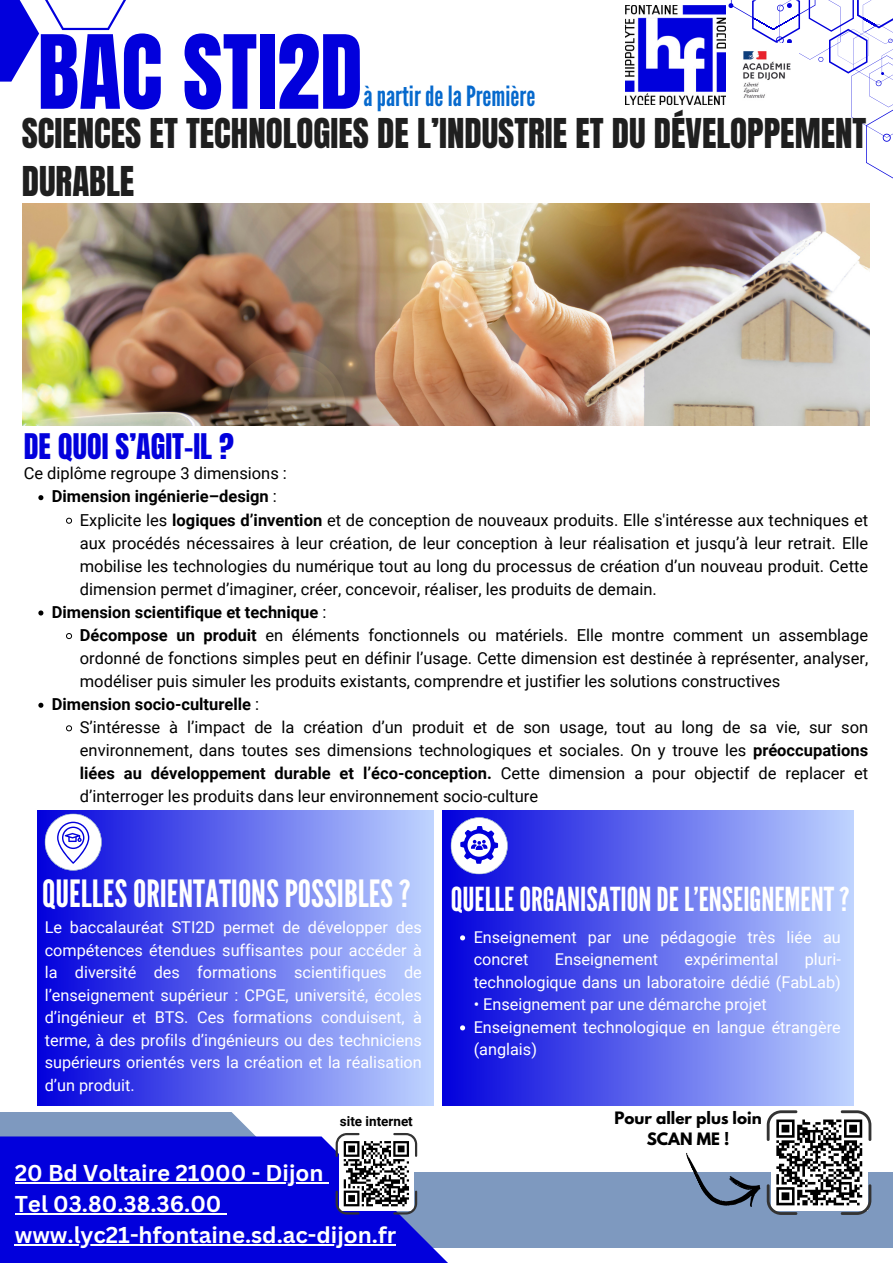
<style>
.page{position:relative;width:893px;height:1263px;background:#fff}
.page>*{position:absolute;margin:0;border:0;box-sizing:border-box;transform-origin:0 0}
.t1{font:86.85px "Anton";color:#0200dc}
.t2{font:37.5px "League Gothic";color:#fff}
.t3{font:34.95px/48.5px "Anton";color:#1f1f1f}
.t4{font:33px "League Gothic";color:#fff}
.t5{font:30px "Anton";color:#0200dc}
.t6{font:27.83px "League Gothic";color:#0669cd}
.t7{font:700 22.35px/30.9px "Canva Sans";color:#fff}
.t8{font:16.5px/23.1px "Roboto";color:#000;text-align:justify}
.t9{font:700 16.5px "Roboto";color:#000}
.t10{font:16.27px/22.5px "Roboto";color:#fff}
.t11{font:700 15.15px/20.9px "League Spartan";color:#000;text-align:center}
.t12{font:14.02px/19.4px "Inter";color:#fff}
.t13{font:700 13.5px "Roboto";color:#000}
.s1{font-weight:400}
.s2{font-weight:700}
</style>
<div class="page">
<img style="left:22px;top:203px;width:848px;height:223px">
<div style="left:0;top:1172px;width:893px;height:75px;background:#7e99bf"></div>
<div style="left:0;top:1112px;width:256px;height:24px;background:#7e99bf"></div>
<div style="left:0;top:1136px;width:449px;height:127px;background:#0200dc"></div>
<svg style="left:0;top:0;width:126px;height:82px"></svg>
<svg style="left:728px;top:0;width:165px;height:178px"></svg>
<svg style="left:336px;top:1133px;width:81px;height:81px;background:#92929c"></svg>
<svg style="left:38px;top:495px;width:5px;height:5px"></svg>
<svg style="left:66px;top:517px;width:6px;height:7px"></svg>
<svg style="left:38px;top:610px;width:5px;height:5px"></svg>
<svg style="left:66px;top:633px;width:6px;height:6px"></svg>
<svg style="left:38px;top:703px;width:5px;height:5px"></svg>
<svg style="left:66px;top:725px;width:6px;height:6px"></svg>
<div style="left:37px;top:811px;width:396px;height:294px;background:linear-gradient(to right,#0100dc,#bfd3ff)"></div>
<svg style="left:45px;top:813px;width:57px;height:57px"></svg>
<div style="left:443px;top:811px;width:411px;height:294px;background:linear-gradient(to right,#0200dc,#bfd4ff)"></div>
<svg style="left:451px;top:817px;width:56px;height:57px"></svg>
<svg style="left:460px;top:935px;width:5px;height:5px"></svg>
<svg style="left:460px;top:1025px;width:5px;height:5px"></svg>
<hr style="left:15px;top:1182px;width:308px;height:2px;background:#fff">
<svg style="left:323px;top:1182px;width:6px;height:2px"></svg>
<hr style="left:15px;top:1213px;width:206px;height:2px;background:#fff">
<svg style="left:221px;top:1213px;width:6px;height:2px"></svg>
<hr style="left:15px;top:1244px;width:381px;height:2px;background:#fff">
<img style="left:625px;top:5px;width:100px;height:100px">
<img style="left:735px;top:43px;width:63px;height:63px">
<svg style="left:686px;top:1110px;width:185px;height:105px"></svg>
<p class="t1" style="left:37px;top:10px;width:327px">BAC STI2D</p>
<h3 class="t6" style="left:363px;top:80px;width:173px">àpartirdelaPremière</h3>
<p class="t3" style="left:22px;top:109px;width:846px">SCIENCES ET TECHNOLOGIES DE L’INDUSTRIE ET DU DÉVELOPPEMENT<br>DURABLE</p>
<p class="t5" style="left:24px;top:425px;width:212px">DE QUOI S’AGIT-IL ?</p>
<p class="t8" style="left:24px;top:462px;width:265px">Ce diplôme regroupe 3 dimensions :</p>
<p class="t9" style="left:52px;top:487px;width:227px">Dimension ingénierie–design <span class="s1">:</span></p>
<h1 class="t8" style="left:80px;top:508px;width:790px">Explicite les <span class="s2">logiques d’invention</span> et de conception de nouveaux produits. Elle s'intéresse aux techniques et aux procédés nécessaires à leur création, de leur conception à leur réalisation et jusqu’à leur retrait. Elle mobilise les technologies du numérique tout au long du processus de création d’un nouveau produit. Cette dimension permet d’imaginer, créer, concevoir, réaliser, les produits de demain.</h1>
<h4 class="t9" style="left:52px;top:602px;width:276px">Dimension scientifique et technique <span class="s1">:</span></h4>
<h2 class="t8" style="left:80px;top:624px;width:790px"><span class="s2">Décompose un produit</span> en éléments fonctionnels ou matériels. Elle montre comment un assemblage ordonné de fonctions simples peut en définir l’usage. Cette dimension est destinée à représenter, analyser, modéliser puis simuler les produits existants, comprendre et justifier les solutions constructives</h2>
<h3 class="t9" style="left:52px;top:695px;width:209px">Dimension socio-culturelle <span class="s1">:</span></h3>
<p class="t8" style="left:80px;top:716px;width:790px">S’intéresse à l’impact de la création d’un produit et de son usage, tout au long de sa vie, sur son environnement, dans toutes ses dimensions technologiques et sociales. On y trouve les <span class="s2">préoccupations liées au développement durable et l’éco-conception.</span> Cette dimension a pour objectif de replacer et d’interroger les produits dans leur environnement socio-culture</p>
<p class="t2" style="left:42px;top:872px;width:370px">QUELLESORIENTATIONSPOSSIBLES?</p>
<p class="t10" style="left:45px;top:916px;width:379px;text-align:justify">Le baccalauréat STI2D permet de développer des compétences étendues suffisantes pour accéder à la diversité des formations scientifiques de l’enseignement supérieur : CPGE, université, écoles d’ingénieur et BTS. Ces formations conduisent, à terme, à des profils d’ingénieurs ou des techniciens supérieurs orientés vers la création et la réalisation d’un produit.</p>
<p class="t4" style="left:451px;top:880px;width:400px">QUELLEORGANISATIONDE L’ENSEIGNEMENT?</p>
<p class="t10" style="left:474px;top:926px;width:369px">Enseignement par une pédagogie très liée au concret</p>
<p class="t12" style="left:479px;top:929px;width:209px">consectetur adipiscing elit, sed do eiusmod tempor incididunt.</p>
<p class="t10" style="left:474px;top:948px;width:369px;text-align:right">pluri-<br>technologique dans un laboratoire dédié (FabLab)</p>
<p class="t10" style="left:474px;top:993px;width:294px">• Enseignement par une démarche projet</p>
<p class="t10" style="left:474px;top:1016px;width:369px">Enseignement technologique en langue étrangère (anglais)</p>
<p class="t10" style="left:555px;top:948px;width:105px">Enseignement</p>
<p class="t10" style="left:684px;top:948px;width:95px">expérimental</p>
<p class="t13" style="left:340px;top:1114px;width:74px">site internet</p>
<p class="t11" style="left:614px;top:1109px;width:149px">Pour aller plus loin<br>SCAN ME !</p>
<h2 class="t7" style="left:15px;top:1157px;width:310px">20 Bd Voltaire 21000 - Dijon<br>Tel 03.80.38.36.00</h2>
<p class="t7" style="left:15px;top:1219px;width:383px">www.lyc21-hfontaine.sd.ac-dijon.fr</p>
</div>
